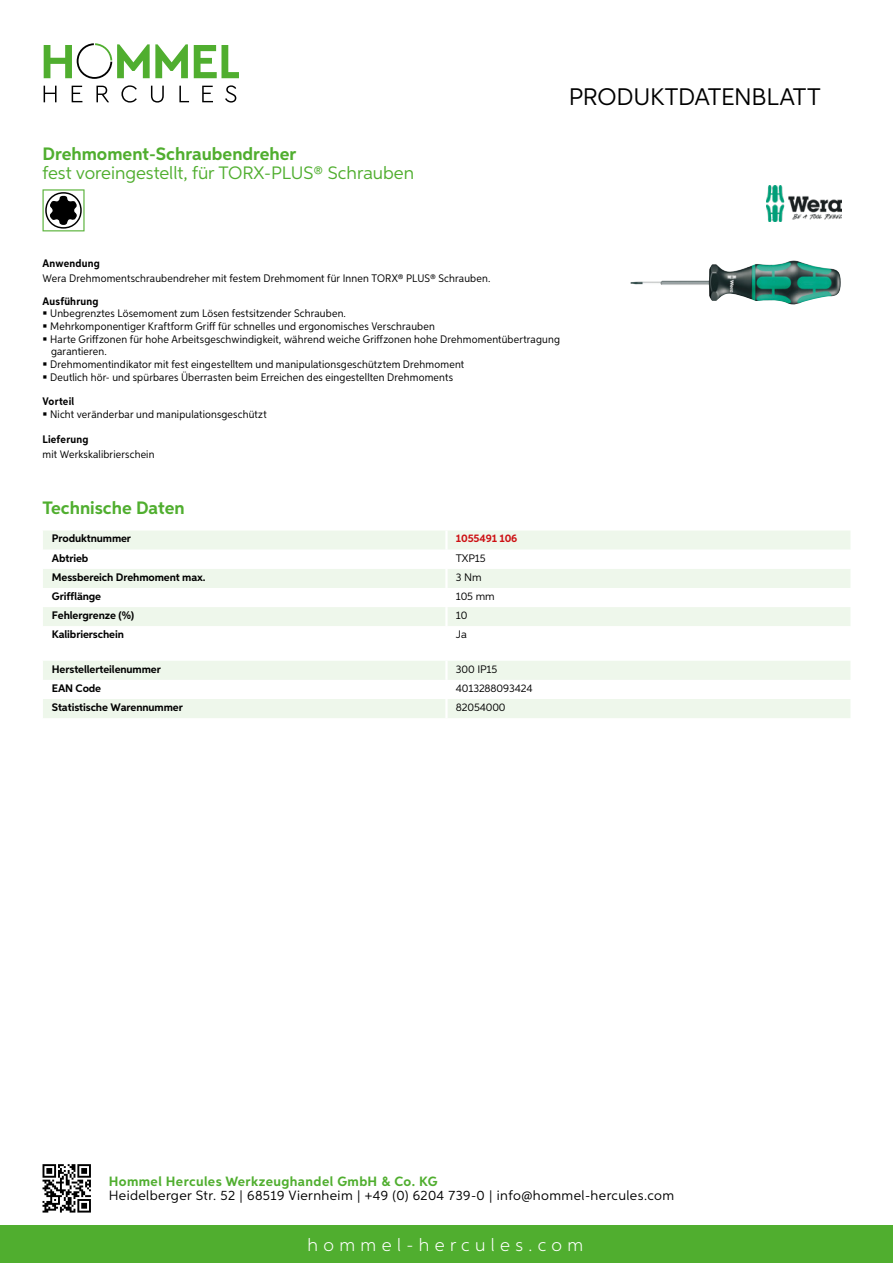
<style>
.page{position:relative;width:893px;height:1263px;background:#fff}
.page>*{position:absolute;margin:0;border:0;box-sizing:border-box;transform-origin:0 0}
.t1{font:24px "Aspira";letter-spacing:-.01em;color:#000}
.t2{font:700 18px "Aspira";color:#50ae2f}
.t3{font:18px "Aspira";color:#50ae2f}
.t4{font:300 18px "Aspira";letter-spacing:.3em;color:#fff}
.t5{font:13.5px "Aspira";letter-spacing:.03em;color:#000}
.t6{font:700 13.5px "Aspira";letter-spacing:.03em;color:#50ae2f}
.t7{font:10.95px/12.6px "Aspira Nar";letter-spacing:.015em;color:#000}
.t8{font:700 10.95px "Aspira";letter-spacing:-.01em;color:#000}
.t9{font:10.95px "Aspira";letter-spacing:-.01em;color:#000}
.t10{font:700 10.95px "Aspira Nar";letter-spacing:.02em;color:#000}
.t11{font:700 10.95px "Aspira";letter-spacing:-.01em;color:#cd1013}
</style>
<div class="page">
<div style="left:0;top:1226px;width:893px;height:37px;background:#50ae2f"></div>
<svg style="left:43px;top:1164px;width:48px;height:48px"></svg>
<svg style="left:194px;top:45px;width:45px;height:33px"></svg>
<svg style="left:44px;top:43px;width:144px;height:36px"></svg>
<svg style="left:44px;top:86px;width:13px;height:16px"></svg>
<svg style="left:72px;top:86px;width:10px;height:16px"></svg>
<svg style="left:96px;top:86px;width:13px;height:16px"></svg>
<svg style="left:121px;top:85px;width:16px;height:18px"></svg>
<svg style="left:151px;top:86px;width:13px;height:17px"></svg>
<svg style="left:179px;top:86px;width:10px;height:16px"></svg>
<svg style="left:202px;top:86px;width:11px;height:16px"></svg>
<svg style="left:225px;top:85px;width:11px;height:18px"></svg>
<div style="left:43px;top:531px;width:807px;height:18px;background:#eef7eb"></div>
<svg style="left:43px;top:569px;width:807px;height:57px;fill:#eef7eb"></svg>
<hr style="left:445px;top:530px;width:3px;height:20px;background:#fff">
<hr style="left:445px;top:569px;width:3px;height:19px;background:#fff">
<hr style="left:445px;top:588px;width:3px;height:19px;background:#fff">
<hr style="left:445px;top:607px;width:3px;height:19px;background:#fff">
<svg style="left:43px;top:661px;width:807px;height:57px"></svg>
<hr style="left:445px;top:699px;width:3px;height:19px;background:#fff">
<svg style="left:43px;top:189px;width:42px;height:42px"></svg>
<img style="left:630px;top:260px;width:211px;height:45px">
<img style="left:766px;top:185px;width:76px;height:36px">
<h2 class="t2" style="left:43px;top:142px;width:255px">Drehmoment-Schraubendreher</h2>
<h2 class="t3" style="left:43px;top:162px;width:189px">fest voreingestellt, für TOR</h2>
<h2 class="t3" style="left:254px;top:162px;width:162px">X-PLUS® Schrauben</h2>
<h1 class="t1" style="left:569px;top:82px;width:253px">Produktdatenblatt</h1>
<p class="t10" style="left:43px;top:257px;width:59px">Anwendung</p>
<p class="t7" style="left:43px;top:272px;width:449px">Wera Drehmomentschraubendreher mit festem Drehmoment für Innen TORX® PLUS® Schrauben.</p>
<p class="t10" style="left:43px;top:294px;width:58px">Ausführung</p>
<p class="t7" style="left:50px;top:307px;width:511px">Unbegrenztes Lösemoment zum Lösen festsitzender Schrauben.<br>Mehrkomponentiger Kraftform Griff für schnelles und ergonomisches Verschrauben<br>Harte Griffzonen für hohe Arbeitsgeschwindigkeit, während weiche Griffzonen hohe Drehmomentübertragung garantieren.<br>Drehmomentindikator mit fest eingestelltem und manipulationsgeschütztem Drehmoment<br>Deutlich hör- und spürbares Überrasten beim Erreichen des eingestellten Drehmoments</p>
<p class="t10" style="left:43px;top:394px;width:33px">Vorteil</p>
<p class="t7" style="left:50px;top:407px;width:218px">Nicht veränderbar und manipulationsgeschützt</p>
<p class="t10" style="left:43px;top:432px;width:47px">Lieferung</p>
<p class="t7" style="left:43px;top:448px;width:113px">mit Werkskalibrierschein</p>
<h2 class="t2" style="left:43px;top:496px;width:144px">Technische Daten</h2>
<p class="t8" style="left:52px;top:532px;width:81px">Produktnummer</p>
<p class="t11" style="left:456px;top:532px;width:63px">1055491 106</p>
<p class="t8" style="left:52px;top:551px;width:38px">Abtrieb</p>
<p class="t9" style="left:456px;top:551px;width:31px">TXP15</p>
<p class="t8" style="left:52px;top:570px;width:155px">Messbereich Drehmoment max.</p>
<p class="t9" style="left:456px;top:570px;width:27px">3 Nm</p>
<p class="t8" style="left:52px;top:589px;width:51px">Grifflänge</p>
<p class="t9" style="left:456px;top:589px;width:40px">105 mm</p>
<p class="t8" style="left:52px;top:608px;width:84px">Fehlergrenze (%)</p>
<p class="t9" style="left:456px;top:609px;width:13px">10</p>
<p class="t8" style="left:52px;top:628px;width:74px">Kalibrierschein</p>
<p class="t9" style="left:456px;top:628px;width:13px">Ja</p>
<p class="t8" style="left:52px;top:662px;width:111px">Herstellerteilenummer</p>
<p class="t9" style="left:456px;top:662px;width:43px">300 IP15</p>
<p class="t8" style="left:52px;top:681px;width:51px">EAN Code</p>
<p class="t9" style="left:456px;top:681px;width:78px">4013288093424</p>
<p class="t8" style="left:52px;top:700px;width:132px">Statistische Warennummer</p>
<p class="t9" style="left:456px;top:700px;width:51px">82054000</p>
<p class="t6" style="left:109px;top:1172px;width:330px">Hommel Hercules Werkzeughandel GmbH &amp; Co. KG</p>
<p class="t5" style="left:109px;top:1187px;width:567px">Heidelberger Str. 52 | 68519 Viernheim | +49 (0) 6204 739-0 | info@hommel-hercules.com</p>
<h2 class="t4" style="left:307px;top:1234px;width:277px">hommel-hercules.com</h2>
</div>
